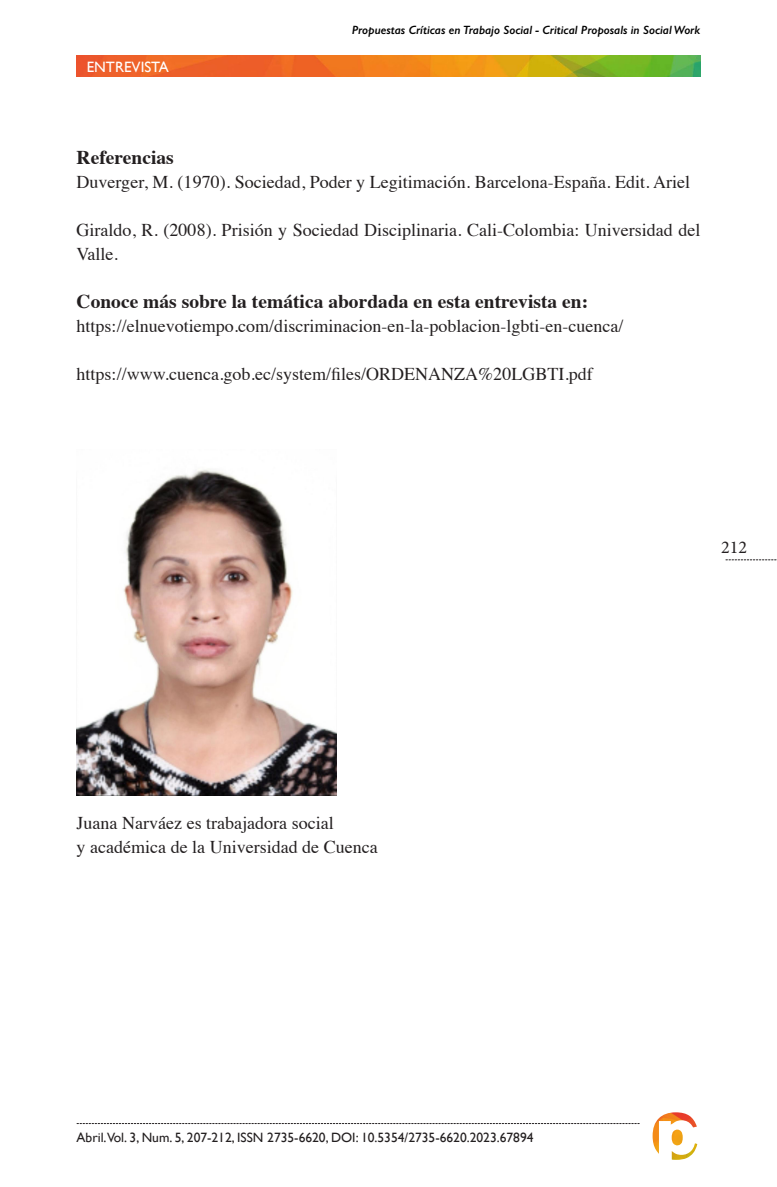
<style>
.page{position:relative;width:777px;height:1187px;background:#fff}
.page>*{position:absolute;margin:0;border:0;box-sizing:border-box;transform-origin:0 0}
.Texto_editorial{font:700 19.5px "Times";color:#231f20}
.Texto_editorial-2{font:18px/24px "Times";color:#231f20}
.t1{font:18px "Minion Pro";color:#231f20}
.t2{font:15px "Gill Sans";color:#fff}
.t3{font:13.5px "Gill Sans";color:#231f20}
.t4{font:italic 600 12px "Gill Sans";color:#000001}
</style>
<div class="page">
<img style="left:77px;top:56px;width:623px;height:21px">
<img style="left:652px;top:1112px;width:45px;height:41px">
<svg style="left:658px;top:1120px;width:37px;height:40px"></svg>
<svg style="left:725px;top:559px;width:51px;height:1px"></svg>
<svg style="left:77px;top:1123px;width:562px;height:1px"></svg>
<img style="left:77px;top:469px;width:259px;height:326px">
<p class="t2" style="left:87px;top:58px;width:84px">ENTREVISTA</p>
<p class="t4" style="left:351px;top:22px;width:350px">Propuestas Críticas en Trabajo Social - Critical Proposals in Social Work</p>
<p class="Texto_editorial" style="left:77px;top:138px;width:99px">Referencias</p>
<p class="Texto_editorial-2" style="left:77px;top:168px;width:614px">Duverger, M. (1970). Sociedad, Poder y Legitimación. Barcelona-España. Edit. Ariel</p>
<p class="Texto_editorial-2" style="left:77px;top:216px;width:625px">Giraldo, R. (2008). Prisión y Sociedad Disciplinaria. Cali-Colombia: Universidad del<br>Valle.</p>
<p class="Texto_editorial" style="left:77px;top:282px;width:513px">Conoce más sobre la temática abordada en esta entrevista en:</p>
<p class="Texto_editorial-2" style="left:77px;top:312px;width:548px">https://elnuevotiempo.com/discriminacion-en-la-poblacion-lgbti-en-cuenca/</p>
<p class="Texto_editorial-2" style="left:77px;top:360px;width:517px">https://www.cuenca.gob.ec/system/files/ORDENANZA%20LGBTI.pdf</p>
<p class="t1" style="left:720px;top:535px;width:27px">212</p>
<p class="Texto_editorial-2" style="left:77px;top:809px;width:258px">Juana Narváez es trabajadora social</p>
<p class="Texto_editorial-2" style="left:77px;top:833px;width:302px">y académica de la Universidad de Cuenca</p>
<p class="t3" style="left:77px;top:1129px;width:458px">Abril.Vol. 3, Num. 5, 207-212, ISSN 2735-6620, DOI: 10.5354/2735-6620.2023.67894</p>
</div>
